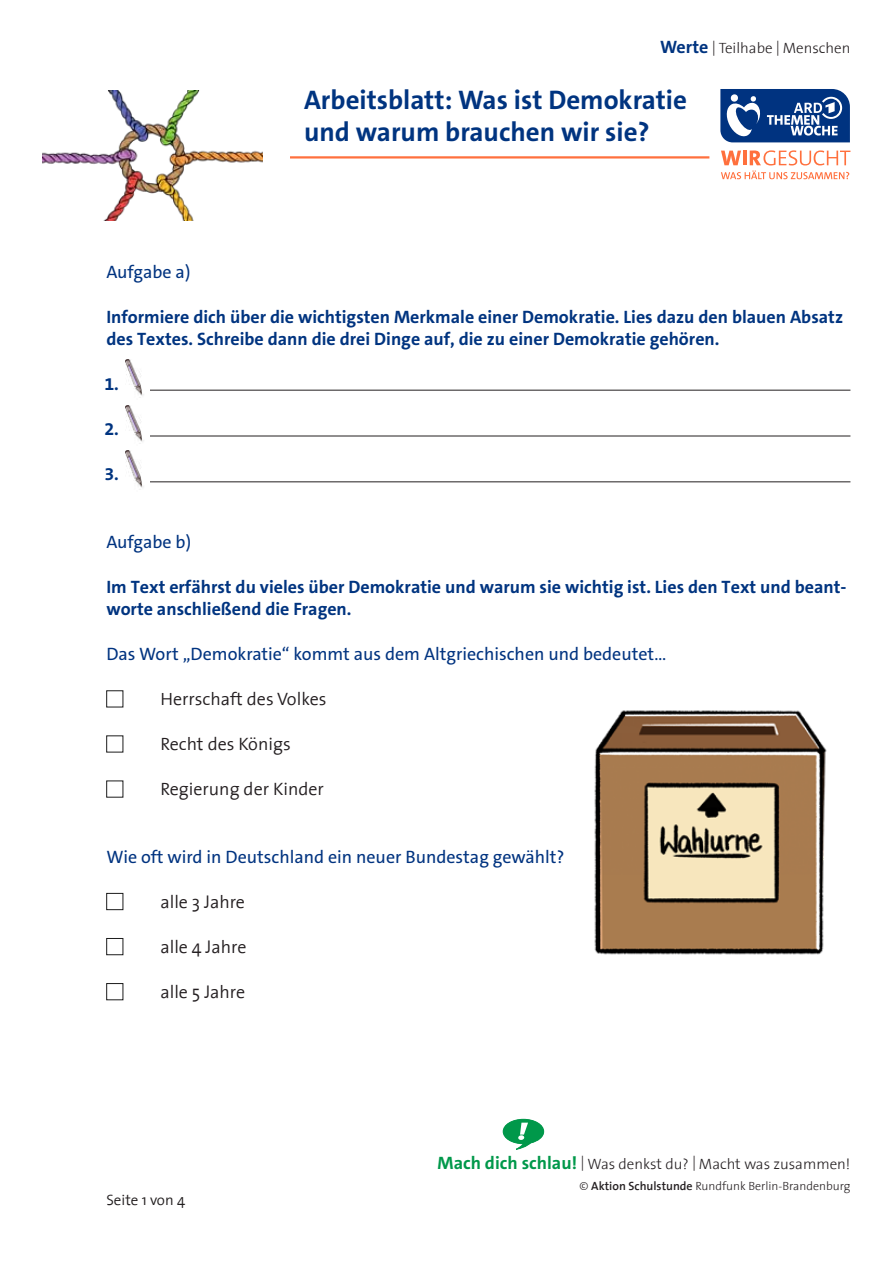
<style>
.page{position:relative;width:893px;height:1263px;background:#fff}
.page>*{position:absolute;margin:0;border:0;box-sizing:border-box;transform-origin:0 0}
.t1{font:700 27px/32.4px "The Sans C5";color:#003480}
.t2{font:700 18px/22.5px "The Sans C5";color:#003480}
.t3{font:18px "The Sans C5";color:#003380}
.t4{font:300 18px "The Sans 4";color:#241f21}
.t5{font:300 15px "The Sans 3";color:#241f21}
.t6{font:300 15px "The Sans 4";color:#231f20}
.t7{font:300 12px "The Sans 3";color:#241f21}
.s1{font-family:"The Sans C5";font-weight:700;font-size:18px;color:#003480}
.s2{font-family:"The Sans C5";font-weight:700;font-size:18px;color:#00984a}
.s3{font-family:"The Sans 6";font-weight:600}
</style>
<div class="page">
<svg style="left:503px;top:1119px;width:41px;height:31px"></svg>
<hr style="left:290px;top:156px;width:419px;height:3px;background:#ff703e">
<svg style="left:721px;top:150px;width:129px;height:29px"></svg>
<svg style="left:720px;top:89px;width:130px;height:53px"></svg>
<img style="left:43px;top:90px;width:219px;height:130px">
<hr style="left:150px;top:390px;width:700px;height:1px;background:#231f20">
<hr style="left:150px;top:436px;width:700px;height:1px;background:#231f20">
<hr style="left:150px;top:481px;width:700px;height:1px;background:#231f20">
<img style="left:125px;top:359px;width:19px;height:39px">
<img style="left:125px;top:405px;width:19px;height:39px">
<img style="left:125px;top:451px;width:19px;height:37px">
<img style="left:594px;top:710px;width:233px;height:245px">
<div style="left:106px;top:893px;width:17px;height:17px;border:1px solid #1c1c1c"></div>
<div style="left:106px;top:938px;width:17px;height:17px;border:1px solid #1c1c1c"></div>
<div style="left:106px;top:983px;width:17px;height:17px;border:1px solid #1c1c1c"></div>
<div style="left:106px;top:690px;width:17px;height:17px;border:1px solid #1c1c1c"></div>
<p class="t5" style="left:660px;top:36px;width:192px"><span class="s1">Werte</span> | Teilhabe | Menschen</p>
<h1 class="t1" style="left:304px;top:84px;width:384px">Arbeitsblatt: Was ist Demokratie und warum brauchen wir sie?</h1>
<p class="t3" style="left:106px;top:260px;width:86px">Aufgabe a)</p>
<p class="t2" style="left:106px;top:305px;width:738px">Informiere dich über die wichtigsten Merkmale einer Demokratie. Lies dazu den blauen Absatz des Textes. Schreibe dann die drei Dinge auf, die zu einer Demokratie gehören.</p>
<p class="t2" style="left:105px;top:373px;width:16px">1.</p>
<p class="t2" style="left:105px;top:418px;width:16px">2.</p>
<p class="t2" style="left:105px;top:463px;width:16px">3.</p>
<p class="t3" style="left:106px;top:530px;width:86px">Aufgabe b)</p>
<p class="t2" style="left:106px;top:575px;width:742px">Im Text erfährst du vieles über Demokratie und warum sie wichtig ist. Lies den Text und beant&shy;worte anschließend die Fragen.</p>
<p class="t3" style="left:106px;top:642px;width:562px">Das Wort „Demokratie“ kommt aus dem Altgriechischen und bedeutet…</p>
<p class="t4" style="left:160px;top:684px;width:168px">Herrschaft des Volkes</p>
<p class="t4" style="left:160px;top:729px;width:132px">Recht des Königs</p>
<p class="t4" style="left:160px;top:774px;width:165px">Regierung der Kinder</p>
<p class="t3" style="left:106px;top:845px;width:460px">Wie oft wird in Deutschland ein neuer Bundestag gewählt?</p>
<p class="t4" style="left:160px;top:887px;width:86px">alle 3 Jahre</p>
<p class="t4" style="left:160px;top:932px;width:88px">alle 4 Jahre</p>
<p class="t4" style="left:160px;top:977px;width:86px">alle 5 Jahre</p>
<p class="t6" style="left:106px;top:1188px;width:80px">Seite 1 von 4</p>
<p class="t5" style="left:438px;top:1151px;width:414px"><span class="s2">Mach dich schlau!</span> | Was denkst du? | Macht was zusammen!</p>
<p class="t7" style="left:580px;top:1176px;width:272px">© <span class="s3">Aktion Schulstunde</span> Rundfunk Berlin-Brandenburg</p>
</div>
